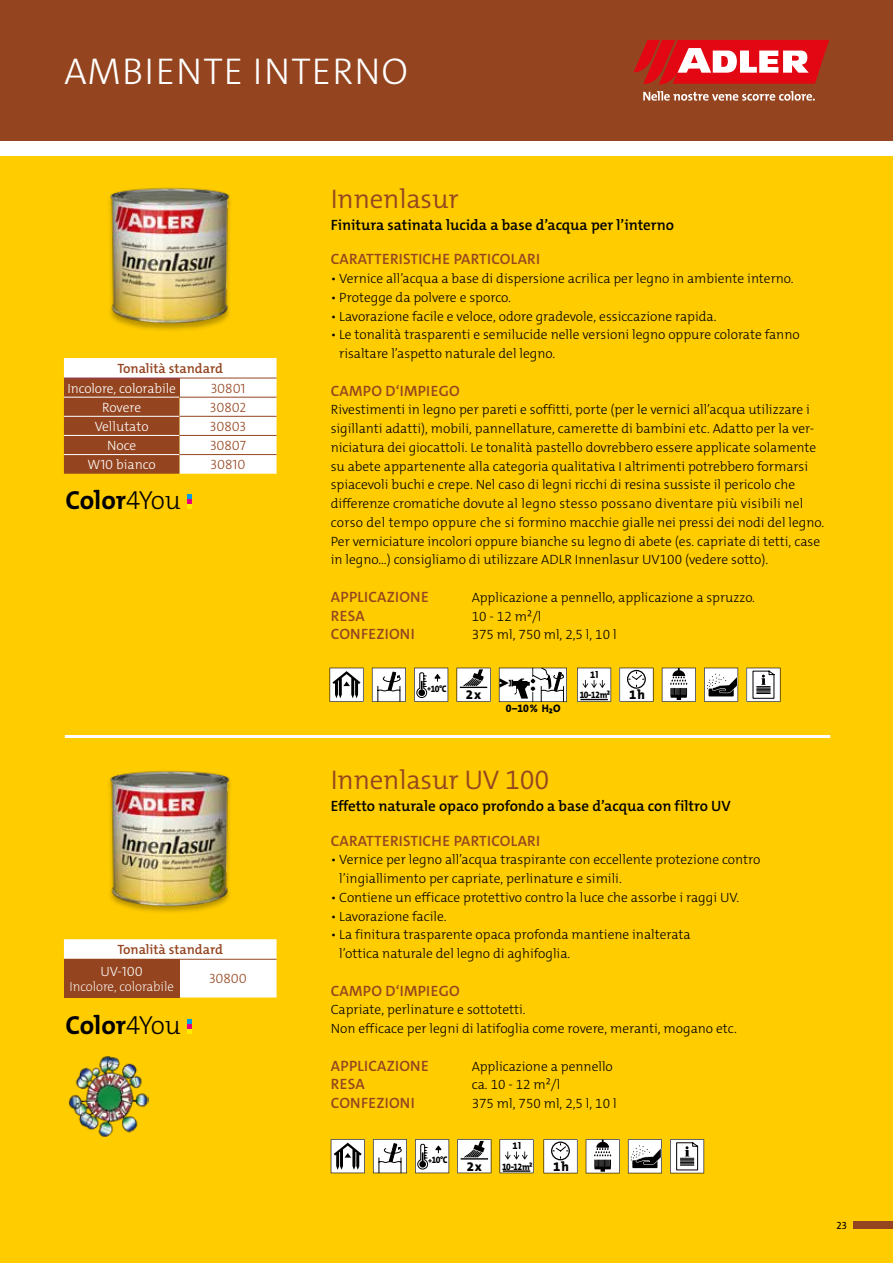
<style>
.page{position:relative;width:893px;height:1263px;background:#fff}
.page>*{position:absolute;margin:0;border:0;box-sizing:border-box;transform-origin:0 0}
.t1{font:300 37.5px "The Mix C4 s";letter-spacing:.03em;color:#fff}
.t2{font:300 27px "The Mix C4 s";letter-spacing:-.005em;color:#944520}
.t3{font:700 26.25px "The Mix C4 s";color:#000}
.t4{font:600 15px "The Mix C4 s";letter-spacing:.02em;color:#944520}
.t5{font:600 15px "The Mix C4 s";color:#000}
.t6{font:300 13.5px/18.8px "The Mix C4 s";color:#000}
.t7{font:300 13.5px "The Mix C4 s";letter-spacing:-.005em;color:#fff}
.t8{font:600 13.5px "The Mix C4 s";color:#944520}
.t9{font:300 13.5px "The Mix C4 s";color:#944520}
.t10{font:200 13.2px "The Mix C4 s";letter-spacing:-.005em;color:#fff}
.t11{font:800 13.2px "The Mix B8";color:#000}
.t12{font:800 10.95px "The Mix C4 s";color:#000;scale:.96 1}
.t13{font:10.5px "The Mix C4 s";color:#000}
.t14{font:800 9.6px "The Mix B8";color:#000;scale:.85 1}
.t15{font:800 9.6px "The Mix C4 s";color:#000}
.t16{font:800 9.3px "The Mix C4 s";letter-spacing:-.05em;color:#000;scale:.91 1}
.s1{font-weight:300}
.s2{font-size:7.35px}
.s3{font-size:9.15px}
</style>
<div class="page">
<div style="left:0;top:157px;width:893px;height:1106px;background:#fc0"></div>
<div style="left:853px;top:1221px;width:40px;height:8px;background:#944520"></div>
<div style="left:0;top:0;width:893px;height:141px;background:#944520"></div>
<hr style="left:65px;top:735px;width:765px;height:3px;background:#fff">
<svg style="left:64px;top:358px;width:213px;height:116px;background:#cfab99"></svg>
<hr style="left:64px;top:416px;width:115px;height:1px;background:#fff">
<hr style="left:64px;top:397px;width:115px;height:1px;background:#fff">
<hr style="left:64px;top:435px;width:115px;height:1px;background:#fff">
<hr style="left:64px;top:454px;width:115px;height:1px;background:#fff">
<hr style="left:64px;top:378px;width:115px;height:1px;background:#913860">
<hr style="left:179px;top:378px;width:98px;height:1px;background:#944520">
<hr style="left:179px;top:397px;width:98px;height:1px;background:#944520">
<hr style="left:179px;top:416px;width:98px;height:1px;background:#944520">
<hr style="left:179px;top:435px;width:98px;height:1px;background:#944520">
<hr style="left:179px;top:454px;width:98px;height:1px;background:#944520">
<div style="left:64px;top:939px;width:213px;height:58px;background:#fff"></div>
<div style="left:64px;top:959px;width:115px;height:38px;background:#944520"></div>
<hr style="left:179px;top:959px;width:98px;height:1px;background:#944520">
<svg style="left:187px;top:1019px;width:5px;height:15px"></svg>
<svg style="left:187px;top:494px;width:5px;height:15px"></svg>
<img style="left:109px;top:770px;width:122px;height:142px">
<img style="left:109px;top:187px;width:122px;height:143px">
<svg style="left:643px;top:91px;width:172px;height:10px"></svg>
<svg style="left:634px;top:40px;width:195px;height:45px;background:#de4649"></svg>
<svg style="left:543px;top:1139px;width:34px;height:34px"></svg>
<div style="left:551px;top:1141px;width:19px;height:19px;border:1px solid #000;border-radius:50%"></div>
<svg style="left:331px;top:1139px;width:34px;height:34px"></svg>
<svg style="left:373px;top:1139px;width:34px;height:34px"></svg>
<svg style="left:457px;top:1139px;width:34px;height:34px"></svg>
<svg style="left:415px;top:1139px;width:34px;height:34px"></svg>
<svg style="left:586px;top:1139px;width:34px;height:34px"></svg>
<svg style="left:500px;top:1139px;width:34px;height:34px"></svg>
<svg style="left:670px;top:1139px;width:34px;height:34px"></svg>
<svg style="left:628px;top:1139px;width:34px;height:34px"></svg>
<svg style="left:330px;top:668px;width:34px;height:34px"></svg>
<svg style="left:372px;top:668px;width:34px;height:34px"></svg>
<svg style="left:457px;top:668px;width:34px;height:34px"></svg>
<svg style="left:414px;top:668px;width:34px;height:34px"></svg>
<svg style="left:619px;top:668px;width:34px;height:34px"></svg>
<div style="left:627px;top:670px;width:19px;height:19px;border:1px solid #000;border-radius:50%"></div>
<svg style="left:662px;top:668px;width:34px;height:34px"></svg>
<svg style="left:577px;top:668px;width:34px;height:34px"></svg>
<svg style="left:746px;top:668px;width:34px;height:34px"></svg>
<svg style="left:704px;top:668px;width:34px;height:34px"></svg>
<svg style="left:499px;top:668px;width:68px;height:34px;background:#bebebe"></svg>
<img style="left:68px;top:1056px;width:81px;height:81px">
<h1 class="t1" style="left:64px;top:47px;width:345px">AMBIENTE INTERNO</h1>
<p class="t8" style="left:117px;top:360px;width:107px">Tonalità standard</p>
<p class="t7" style="left:67px;top:379px;width:110px">Incolore, colorabile</p>
<p class="t9" style="left:211px;top:379px;width:36px">30801</p>
<p class="t7" style="left:102px;top:398px;width:41px">Rovere</p>
<p class="t9" style="left:210px;top:398px;width:38px">30802</p>
<p class="t7" style="left:95px;top:418px;width:55px">Vellutato</p>
<p class="t9" style="left:210px;top:418px;width:38px">30803</p>
<p class="t7" style="left:107px;top:437px;width:31px">Noce</p>
<p class="t9" style="left:210px;top:437px;width:37px">30807</p>
<p class="t7" style="left:87px;top:456px;width:70px">W10 bianco</p>
<p class="t9" style="left:211px;top:456px;width:36px">30810</p>
<h3 class="t3" style="left:65px;top:483px;width:117px">Color<span class="s1">4You</span></h3>
<p class="t8" style="left:117px;top:941px;width:107px">Tonalità standard</p>
<p class="t7" style="left:100px;top:962px;width:44px">UV-100</p>
<p class="t10" style="left:69px;top:978px;width:106px">Incolore, colorabile</p>
<p class="t9" style="left:209px;top:970px;width:39px">30800</p>
<h3 class="t3" style="left:65px;top:1008px;width:117px">Color<span class="s1">4You</span></h3>
<h2 class="t2" style="left:331px;top:182px;width:130px">Innenlasur</h2>
<p class="t5" style="left:331px;top:215px;width:345px">Finitura satinata lucida a base d’acqua per l’interno</p>
<p class="t4" style="left:331px;top:250px;width:211px">CARATTERISTICHE PARTICOLARI</p>
<p class="t6" style="left:331px;top:269px;width:464px">• Vernice all’acqua a base di dispersione acrilica per legno in ambiente interno.</p>
<p class="t6" style="left:331px;top:288px;width:182px">• Protegge da polvere e sporco.</p>
<p class="t6" style="left:331px;top:307px;width:387px">• Lavorazione facile e veloce, odore gradevole, essiccazione rapida.</p>
<p class="t6" style="left:339px;top:325px;width:462px;text-indent:-9px">• Le tonalità trasparenti e semilucide nelle versioni legno oppure colorate fanno risaltare l’aspetto naturale del legno.</p>
<p class="t4" style="left:331px;top:381px;width:130px">CAMPO D‘IMPIEGO</p>
<p class="t6" style="left:331px;top:400px;width:495px">Rivestimenti in legno per pareti e soffitti, porte (per le vernici all’acqua utilizzare i sigillanti adatti), mobili, pannellature, camerette di bambini etc. Adatto per la ver&shy;niciatura dei giocattoli. Le tonalità pastello dovrebbero essere applicate solamente su abete appartenente alla categoria qualitativa I altrimenti potrebbero formarsi spiacevoli buchi e crepe. Nel caso di legni ricchi di resina sussiste il pericolo che differenze cromatiche dovute al legno stesso possano diventare più visibili nel corso del tempo oppure che si formino macchie gialle nei pressi dei nodi del legno.<br>Per verniciature incolori oppure bianche su legno di abete (es. capriate di tetti, case in legno...) consigliamo di utilizzare ADLR Innenlasur UV100 (vedere sotto).</p>
<p class="t4" style="left:331px;top:587px;width:100px">APPLICAZIONE</p>
<p class="t6" style="left:472px;top:588px;width:285px">Applicazione a pennello, applicazione a spruzzo.</p>
<p class="t4" style="left:331px;top:606px;width:35px">RESA</p>
<p class="t6" style="left:472px;top:607px;width:71px">10 - 12 m²/l</p>
<p class="t4" style="left:331px;top:625px;width:86px">CONFEZIONI</p>
<p class="t6" style="left:472px;top:625px;width:146px">375 ml, 750 ml, 2,5 l, 10 l</p>
<p class="t14" style="left:427px;top:683px;width:24px"><span class="s2">+</span>10 <span class="s3">°</span>C</p>
<p class="t11" style="left:466px;top:687px;width:17px">2 x</p>
<p class="t12" style="left:506px;top:702px;width:59px">0–10% H2O</p>
<p class="t15" style="left:590px;top:669px;width:10px">1l</p>
<p class="t16" style="left:580px;top:689px;width:35px">10–12m²</p>
<p class="t11" style="left:629px;top:688px;width:17px">1 h</p>
<h2 class="t2" style="left:331px;top:763px;width:220px">Innenlasur UV 100</h2>
<p class="t5" style="left:331px;top:796px;width:402px">Effetto naturale opaco profondo a base d’acqua con filtro UV</p>
<p class="t4" style="left:331px;top:831px;width:211px">CARATTERISTICHE PARTICOLARI</p>
<p class="t6" style="left:339px;top:850px;width:423px;text-indent:-9px">• Vernice per legno all’acqua traspirante con eccellente protezione contro l’ingiallimento per capriate, perlinature e simili.</p>
<p class="t6" style="left:331px;top:888px;width:410px">• Contiene un efficace protettivo contro la luce che assorbe i raggi UV.</p>
<p class="t6" style="left:331px;top:907px;width:117px">• Lavorazione facile.</p>
<p class="t6" style="left:339px;top:925px;width:353px;text-indent:-9px">• La finitura trasparente opaca profonda mantiene inalterata l’ottica naturale del legno di aghifoglia.</p>
<p class="t4" style="left:331px;top:981px;width:130px">CAMPO D‘IMPIEGO</p>
<p class="t6" style="left:331px;top:1000px;width:408px">Capriate, perlinature e sottotetti.<br>Non efficace per legni di latifoglia come rovere, meranti, mogano etc.</p>
<p class="t4" style="left:331px;top:1056px;width:100px">APPLICAZIONE</p>
<p class="t6" style="left:472px;top:1057px;width:143px">Applicazione a pennello</p>
<p class="t4" style="left:331px;top:1075px;width:35px">RESA</p>
<p class="t6" style="left:472px;top:1075px;width:90px">ca. 10 - 12 m²/l</p>
<p class="t4" style="left:331px;top:1093px;width:86px">CONFEZIONI</p>
<p class="t6" style="left:472px;top:1094px;width:146px">375 ml, 750 ml, 2,5 l, 10 l</p>
<p class="t14" style="left:428px;top:1155px;width:24px"><span class="s2">+</span>10 <span class="s3">°</span>C</p>
<p class="t15" style="left:512px;top:1140px;width:10px">1l</p>
<p class="t11" style="left:467px;top:1159px;width:17px">2 x</p>
<p class="t11" style="left:553px;top:1159px;width:17px">1 h</p>
<p class="t16" style="left:502px;top:1161px;width:35px">10–12m²</p>
<p class="t13" style="left:836px;top:1218px;width:12px">23</p>
</div>
